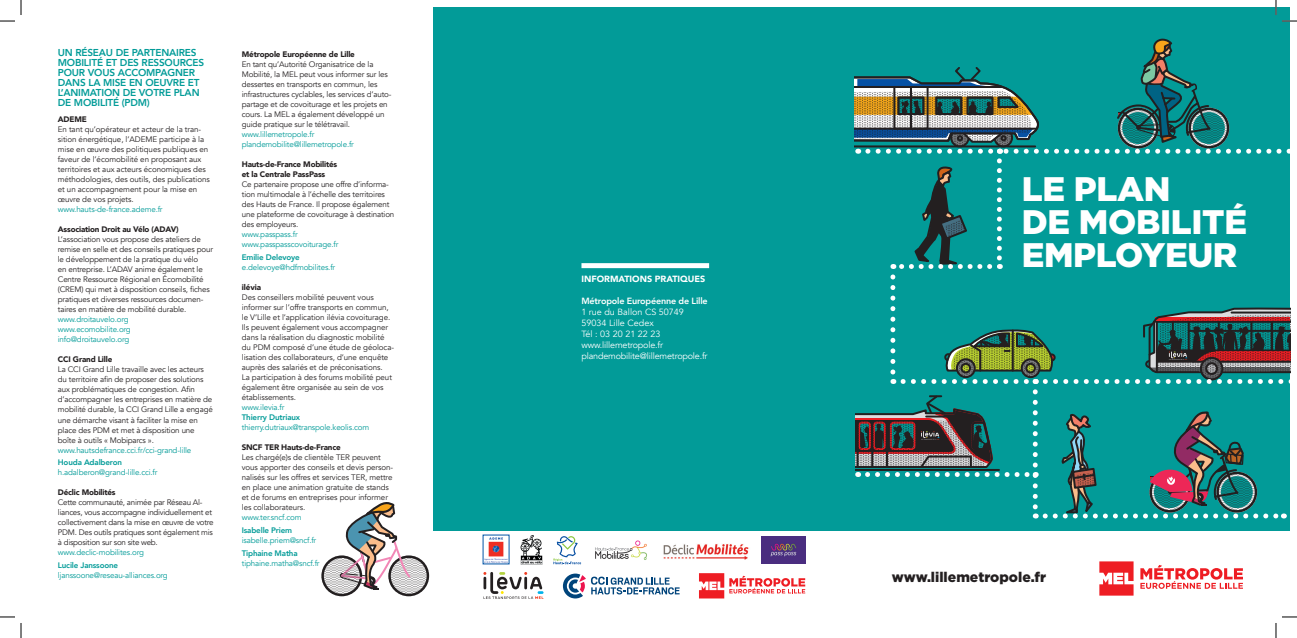
<style>
.page{position:relative;width:1297px;height:638px;background:#fff}
.page>*{position:absolute;margin:0;border:0;box-sizing:border-box;transform-origin:0 0}
.t1{font:900 34px/33px "Gotham";letter-spacing:-.01em;color:#fff}
.t2{font:900 14px "Gotham";color:#231f20}
.t3{font:800 10px/10px "Avenir";letter-spacing:-.02em;color:#029b98}
.t4{font:9px/11px "Avenir";letter-spacing:-.02em;color:#fff}
.t5{font:800 9px "Avenir";letter-spacing:-.02em;color:#fff}
.t6{font:900 9px "Avenir";color:#fff}
.t7{font:8px/10px "Avenir";letter-spacing:-.02em;color:#231f20}
.t8{font:8px/10px "Avenir";letter-spacing:-.02em;color:#029b98}
.t9{font:900 8px/10px "Avenir";letter-spacing:-.02em;color:#231f20}
.t10{font:800 8px "Avenir";letter-spacing:-.02em;color:#029b98}
</style>
<div class="page">
<div style="left:433px;top:7px;width:857px;height:523px;background:#029b98"></div>
<div style="left:581px;top:263px;width:128px;height:5px;background:#fff"></div>
<svg style="left:699px;top:573px;width:106px;height:25px"></svg>
<svg style="left:483px;top:572px;width:60px;height:26px"></svg>
<img style="left:485px;top:537px;width:22px;height:24px">
<svg style="left:553px;top:536px;width:28px;height:28px"></svg>
<img style="left:663px;top:544px;width:86px;height:14px">
<img style="left:595px;top:540px;width:52px;height:20px">
<img style="left:761px;top:536px;width:44px;height:26px">
<img style="left:520px;top:535px;width:22px;height:30px">
<svg style="left:563px;top:573px;width:116px;height:25px"></svg>
<svg style="left:1099px;top:561px;width:34px;height:34px"></svg>
<svg style="left:1140px;top:565px;width:102px;height:23px"></svg>
<svg style="left:321px;top:502px;width:108px;height:94px"></svg>
<svg style="left:996px;top:161px;width:5px;height:108px"></svg>
<svg style="left:892px;top:166px;width:97px;height:103px"></svg>
<svg style="left:890px;top:277px;width:5px;height:107px"></svg>
<svg style="left:1045px;top:411px;width:239px;height:107px"></svg>
<svg style="left:855px;top:391px;width:182px;height:127px"></svg>
<svg style="left:903px;top:307px;width:387px;height:77px"></svg>
<svg style="left:854px;top:38px;width:436px;height:116px"></svg>
<svg style="left:0;top:0;width:22px;height:22px"></svg>
<svg style="left:0;top:616px;width:22px;height:21px"></svg>
<svg style="left:1275px;top:0;width:21px;height:22px"></svg>
<svg style="left:1275px;top:616px;width:21px;height:21px"></svg>
<p class="t3" style="left:58px;top:48px;width:148px">UN RÉSEAU DE PARTENAIRES<br>MOBILITÉ ET DES RESSOURCES<br>POUR VOUS ACCOMPAGNER<br>DANS LA MISE EN OEUVRE ET<br>L’ANIMATION DE VOTRE PLAN<br>DE MOBILITÉ (PDM)</p>
<p class="t9" style="left:58px;top:114px;width:30px">ADEME</p>
<p class="t7" style="left:58px;top:124px;width:153px">En tant qu’opérateur et acteur de la tran&shy;sition énergétique, l’ADEME participe à la mise en œuvre des politiques publiques en faveur de l’écomobilité en proposant aux territoires et aux acteurs économiques des méthodologies, des outils, des publications et un accompagnement pour la mise en œuvre de vos projets.</p>
<p class="t8" style="left:58px;top:204px;width:106px">www.hauts-de-france.ademe.fr</p>
<p class="t9" style="left:58px;top:224px;width:122px">Association Droit au Vélo (ADAV)</p>
<p class="t7" style="left:58px;top:234px;width:157px">L’association vous propose des ateliers de remise en selle et des conseils pratiques pour le développement de la pratique du vélo<br>en entreprise. L’ADAV anime également le Centre Ressource Régional en Écomobilité (CREM) qui met à disposition conseils, fiches pratiques et diverses ressources documen&shy;taires en matière de mobilité durable.</p>
<p class="t8" style="left:58px;top:314px;width:74px">www.droitauvelo.org www.ecomobilite.org info@droitauvelo.org</p>
<p class="t9" style="left:58px;top:354px;width:56px">CCI Grand Lille</p>
<p class="t7" style="left:58px;top:364px;width:156px">La CCI Grand Lille travaille avec les acteurs du territoire afin de proposer des solutions aux problématiques de congestion. Afin d’accompagner les entreprises en matière de mobilité durable, la CCI Grand Lille a engagé une démarche visant à faciliter la mise en place des PDM et met à disposition une boîte à outils « Mobiparcs ».</p>
<p class="t8" style="left:58px;top:444px;width:135px">www.hautsdefrance.cci.fr/cci-grand-lille</p>
<p class="t10" style="left:58px;top:456px;width:66px">Houda Adalberon</p>
<p class="t8" style="left:58px;top:467px;width:101px">h.adalberon@grand-lille.cci.fr</p>
<p class="t9" style="left:58px;top:487px;width:59px">Déclic Mobilités</p>
<p class="t7" style="left:58px;top:497px;width:157px">Cette communauté, animée par Réseau Al&shy;liances, vous accompagne individuellement et collectivement dans la mise en œuvre de votre PDM. Des outils pratiques sont également mis à disposition sur son site web.</p>
<p class="t8" style="left:58px;top:547px;width:88px">www.declic-mobilites.org</p>
<p class="t10" style="left:58px;top:559px;width:62px">Lucile Janssoone</p>
<p class="t8" style="left:58px;top:570px;width:111px">ljanssoone@reseau-alliances.org</p>
<p class="t9" style="left:242px;top:49px;width:114px">Métropole Européenne de Lille</p>
<p class="t7" style="left:242px;top:59px;width:151px">En tant qu’Autorité Organisatrice de la Mobilité, la MEL peut vous informer sur les dessertes en transports en commun, les infrastructures cyclables, les services d’auto&shy;partage et de covoiturage et les projets en cours. La MEL a également développé un guide pratique sur le télétravail.</p>
<p class="t8" style="left:242px;top:129px;width:114px">www.lillemetropole.fr plandemobilite@lillemetropole.fr</p>
<p class="t9" style="left:242px;top:159px;width:97px">Hauts-de-France Mobilités et la Centrale PassPass</p>
<p class="t7" style="left:242px;top:179px;width:154px">Ce partenaire propose une offre d’informa&shy;tion multimodale à l’échelle des territoires des Hauts de France. Il propose également une plateforme de covoiturage à destination des employeurs.</p>
<p class="t8" style="left:242px;top:229px;width:98px">www.passpass.fr www.passpasscovoiturage.fr</p>
<p class="t10" style="left:242px;top:250px;width:59px">Emilie Delevoye</p>
<p class="t8" style="left:242px;top:262px;width:95px">e.delevoye@hdfmobilites.fr</p>
<p class="t9" style="left:242px;top:281px;width:21px">ilévia</p>
<p class="t7" style="left:242px;top:292px;width:154px">Des conseillers mobilité peuvent vous informer sur l’offre transports en commun, le V’Lille et l’application ilévia covoiturage.<br>Ils peuvent également vous accompagner dans la réalisation du diagnostic mobilité du PDM composé d’une étude de géoloca&shy;lisation des collaborateurs, d’une enquête auprès des salariés et de préconisations.<br>La participation à des forums mobilité peut également être organisée au sein de vos établissements.</p>
<p class="t8" style="left:242px;top:402px;width:44px">www.ilevia.fr</p>
<p class="t10" style="left:242px;top:410px;width:60px">Thierry Dutriaux</p>
<p class="t8" style="left:242px;top:422px;width:129px">thierry.dutriaux@transpole.keolis.com</p>
<p class="t9" style="left:242px;top:441px;width:100px">SNCF TER Hauts-de-France</p>
<p class="t7" style="left:242px;top:452px;width:153px">Les chargé(e)s de clientèle TER peuvent vous apporter des conseils et devis person&shy;nalisés sur les offres et services TER, mettre en place une animation gratuite de stands et de forums en entreprises pour informer les collaborateurs.</p>
<p class="t8" style="left:242px;top:512px;width:61px">www.ter.sncf.com</p>
<p class="t10" style="left:242px;top:523px;width:52px">Isabelle Priem</p>
<p class="t8" style="left:242px;top:535px;width:76px">isabelle.priem@sncf.fr</p>
<p class="t10" style="left:242px;top:546px;width:57px">Tiphaine Matha</p>
<p class="t8" style="left:242px;top:558px;width:79px">tiphaine.matha@sncf.fr</p>
<p class="t6" style="left:581px;top:271px;width:125px">INFORMATIONS PRATIQUES</p>
<p class="t5" style="left:581px;top:294px;width:128px">Métropole Européenne de Lille</p>
<p class="t4" style="left:581px;top:307px;width:128px">1 rue du Ballon CS 50749<br>59034 Lille Cedex<br>Tél : 03 20 21 22 23 www.lillemetropole.fr plandemobilite@lillemetropole.fr</p>
<h1 class="t1" style="left:1021px;top:172px;width:227px">LE PLAN<br>DE MOBILITÉ<br>EMPLOYEUR</h1>
<h2 class="t2" style="left:891px;top:567px;width:156px">www.lillemetropole.fr</h2>
</div>
